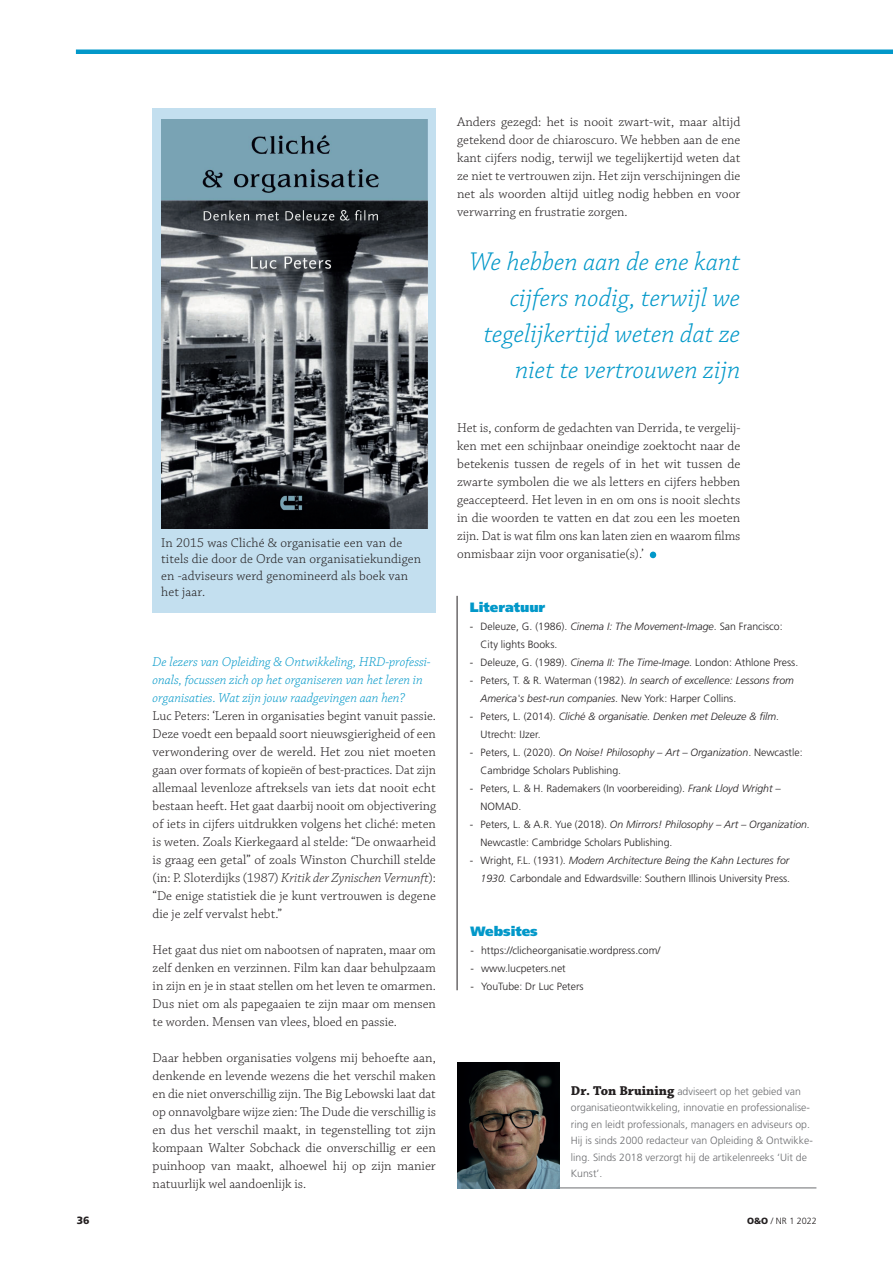
<style>
.page{position:relative;width:893px;height:1263px;background:#fff}
.page>*{position:absolute;margin:0;border:0;box-sizing:border-box;transform-origin:0 0}
.t1{font:italic 300 27px/36px "Chaparral Pro";color:#0298c9;text-align:right}
.t2{font:300 13.5px/18px "Chaparral Pro";color:#231f20;text-align:justify}
.t3{font:italic 300 13.5px/18px "Chaparral Pro";color:#0298c9}
.t4{font:900 13.5px "Frutiger LT Std";color:#0298c9}
.t5{font:300 10.5px/18px "Frutiger LT Std";color:#231f20}
.t6{font:300 10.5px/16.5px "Frutiger LT Std";color:#6c6d70}
.t7{font:italic 300 10.5px/18px "Frutiger LT Std";color:#231f20}
.t8{font:900 10.5px "Frutiger LT Std";color:#231f20}
.t9{font:300 9px "Frutiger LT Std";color:#231f20}
.s1{font-style:italic}
.s2{font-style:normal}
.s3{font-family:"Chaparral Pro";font-weight:700;font-size:13.5px;color:#231f20}
.s4{font-weight:900}
</style>
<div class="page">
<div style="left:76px;top:49px;width:817px;height:5px;background:#0298c9"></div>
<hr style="left:457px;top:1187px;width:359px;height:1px;background:#6c6d70">
<hr style="left:457px;top:596px;width:1px;height:394px;background:#231f20">
<img style="left:457px;top:1062px;width:102px;height:126px">
<div style="left:153px;top:108px;width:283px;height:504px;background:#c3dfef"></div>
<img style="left:161px;top:119px;width:266px;height:409px">
<svg style="left:650px;top:552px;width:6px;height:6px"></svg>
<p class="t2" style="left:161px;top:535px;width:261px;line-height:16.5px;text-align:left">In 2015 was Cliché &amp; organisatie een van de titels die door de Orde van organisatiekundigen en -adviseurs werd genomineerd als boek van het jaar.</p>
<p class="t3" style="left:153px;top:653px;width:280px">De lezers van Opleiding &amp; Ontwikkeling, HRD-professi&shy;onals, focussen zich op het organiseren van het leren in organisaties. Wat zijn jouw raadgevingen aan hen?</p>
<p class="t2" style="left:153px;top:707px;width:285px">Luc Peters: ‘Leren in organisaties begint vanuit passie.<br>Deze voedt een bepaald soort nieuwsgierigheid of een verwondering over de wereld. Het zou niet moeten gaan over formats of kopieën of best-practices. Dat zijn allemaal levenloze aftreksels van iets dat nooit echt bestaan heeft. Het gaat daarbij nooit om objectivering of iets in cijfers uitdrukken volgens het cliché: meten is weten. Zoals Kierkegaard al stelde: “De onwaarheid is graag een getal” of zoals Winston Churchill stelde (in: P. Sloterdijks (1987) <span class="s1">Kritik der Zynischen Vernunft</span>): “De enige statistiek die je kunt vertrouwen is degene die je zelf vervalst hebt.”</p>
<p class="t2" style="left:153px;top:941px;width:285px">Het gaat dus niet om nabootsen of napraten, maar om zelf denken en verzinnen. Film kan daar behulpzaam in zijn en je in staat stellen om het leven te omarmen.<br>Dus niet om als papegaaien te zijn maar om mensen te worden. Mensen van vlees, bloed en passie.</p>
<p class="t2" style="left:153px;top:1049px;width:285px">Daar hebben organisaties volgens mij behoefte aan, denkende en levende wezens die het verschil maken en die niet onverschillig zijn. The Big Lebowski laat dat op onnavolgbare wijze zien: The Dude die verschillig is en dus het verschil maakt, in tegenstelling tot zijn kompaan Walter Sobchack die onverschillig er een puinhoop van maakt, alhoewel hij op zijn manier natuurlijk wel aandoenlijk is.</p>
<p class="t2" style="left:457px;top:113px;width:285px">Anders gezegd: het is nooit zwart-wit, maar altijd getekend door de chiaroscuro. We hebben aan de ene kant cijfers nodig, terwijl we tegelijkertijd weten dat ze niet te vertrouwen zijn. Het zijn verschijningen die net als woorden altijd uitleg nodig hebben en voor verwarring en frustratie zorgen.</p>
<h1 class="t1" style="left:469px;top:245px;width:272px">We hebben aan de ene kant cijfers nodig, terwijl we tegelijkertijd weten dat ze niet te vertrouwen zijn</h1>
<p class="t2" style="left:457px;top:419px;width:285px">Het is, conform de gedachten van Derrida, te vergelij&shy;ken met een schijnbaar oneindige zoektocht naar de betekenis tussen de regels of in het wit tussen de zwarte symbolen die we als letters en cijfers hebben geaccepteerd. Het leven in en om ons is nooit slechts in die woorden te vatten en dat zou een les moeten zijn. Dat is wat film ons kan laten zien en waarom films onmisbaar zijn voor organisatie(s).’</p>
<p class="t4" style="left:470px;top:599px;width:77px">Literatuur</p>
<p class="t5" style="left:480px;top:618px;width:304px;text-indent:-11px">- Deleuze, G. (1986). <span class="s1">Cinema I: The Movement-Image</span>. San Francisco:<br>City lights Books.</p>
<p class="t5" style="left:470px;top:654px;width:330px">- Deleuze, G. (1989). <span class="s1">Cinema II: The Time-Image.</span> London: Athlone Press.</p>
<p class="t7" style="left:480px;top:672px;width:315px;text-indent:-11px"><span class="s2">- Peters, T. &amp; R. Waterman (1982).</span> In search of excellence: Lessons from<br>America's best-run companies<span class="s2">. New York: Harper Collins.</span></p>
<p class="t7" style="left:480px;top:708px;width:300px;text-indent:-11px"><span class="s2">- Peters, L. (2014).</span> Cliché &amp; organisatie. Denken met Deleuze &amp; film.<br><span class="s2">Utrecht: IJzer.</span></p>
<p class="t5" style="left:480px;top:744px;width:324px;text-indent:-11px">- Peters, L. (2020). <span class="s1">On Noise! Philosophy – Art – Organization</span>. Newcastle:<br>Cambridge Scholars Publishing.</p>
<p class="t5" style="left:480px;top:780px;width:302px;text-indent:-11px">- Peters, L. &amp; H. Rademakers (In voorbereiding). <span class="s1">Frank Lloyd Wright –<br></span>NOMAD.</p>
<p class="t5" style="left:480px;top:816px;width:331px;text-indent:-11px">- Peters, L. &amp; A.R. Yue (2018). <span class="s1">On Mirrors! Philosophy – Art – Organization.<br></span>Newcastle: Cambridge Scholars Publishing.</p>
<p class="t5" style="left:470px;top:852px;width:322px;text-align:right">- Wright, F.L. (1931). <span class="s1">Modern Architecture Being the Kahn Lectures for<br>1930.</span> Carbondale and Edwardsville: Southern Illinois University Press.</p>
<p class="t4" style="left:470px;top:923px;width:69px">Websites</p>
<p class="t5" style="left:470px;top:942px;width:191px">- https://clicheorganisatie.wordpress.com/</p>
<p class="t5" style="left:470px;top:960px;width:97px">- www.lucpeters.net</p>
<p class="t5" style="left:470px;top:978px;width:115px">- YouTube: Dr Luc Peters</p>
<p class="t6" style="left:571px;top:1083px;width:243px"><span class="s3">Dr. Ton Bruining</span> adviseert op het gebied van organisatieontwikkeling, innovatie en professionalise&shy;ring en leidt professionals, managers en adviseurs op.<br>Hij is sinds 2000 redacteur van Opleiding &amp; Ontwikke&shy;ling. Sinds 2018 verzorgt hij de artikelenreeks ‘Uit de Kunst’.</p>
<p class="t8" style="left:77px;top:1214px;width:14px">36</p>
<p class="t9" style="left:747px;top:1216px;width:71px"><span class="s4">O&amp;O</span> / NR 1 2022</p>
</div>
